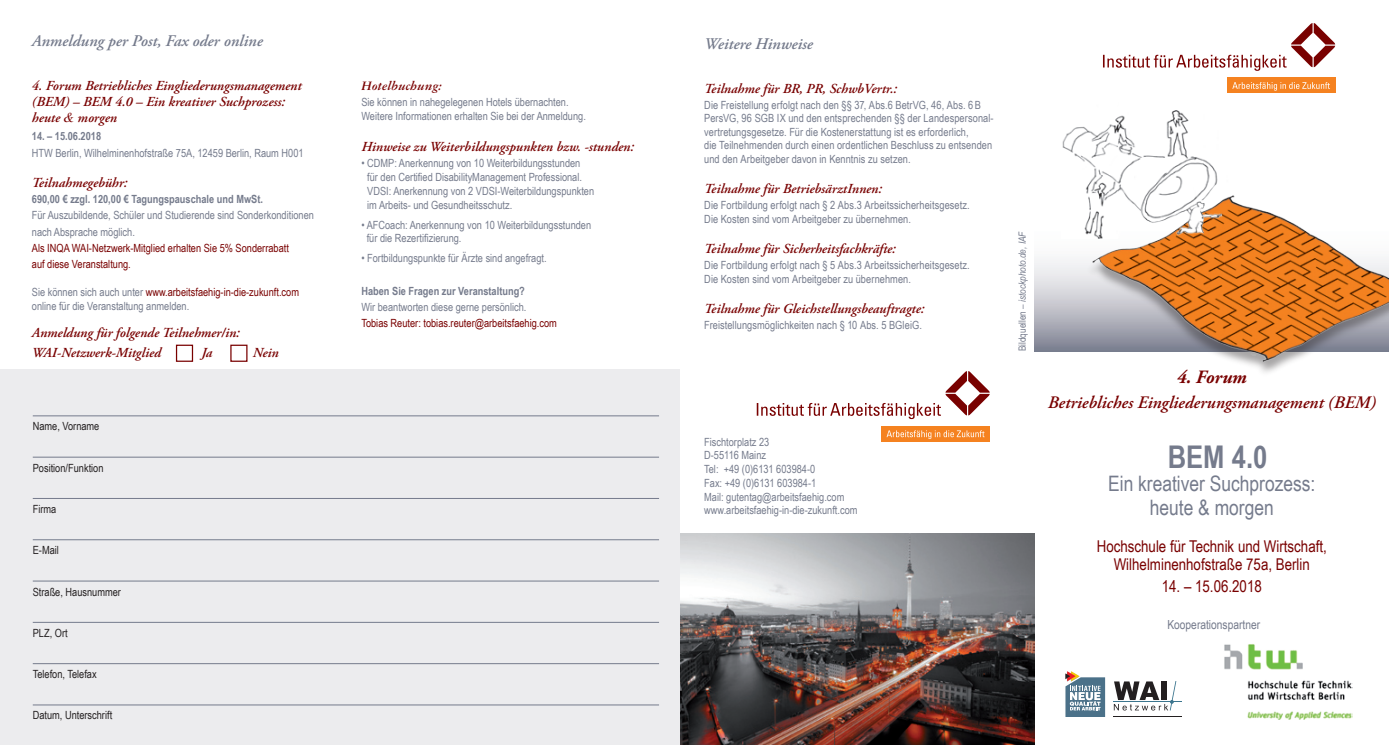
<style>
.page{position:relative;width:1389px;height:745px;background:#fff}
.page>*{position:absolute;margin:0;border:0;box-sizing:border-box;transform-origin:0 0}
.t1{font:700 31.25px "Arial Narrow";color:#757b8c}
.t2{font:21.25px/23.8px "Arial Narrow";color:#757b8c;text-align:center}
.t3{font:italic 700 18.75px "Adobe Garamond Pro";color:#790100}
.t4{font:italic 600 17.5px "Adobe Garamond Pro";color:#790100}
.t5{font:16.25px/17.5px "Arial Narrow";color:#790100;text-align:center}
.t6{font:italic 600 16.25px "Adobe Garamond Pro";color:#757b8c}
.t7{font:italic 600 13.75px/16.2px "Adobe Garamond Pro";color:#790100}
.t8{font:italic 700 13.75px "Garamond Three";color:#790100}
.t9{font:12.5px "Arial Narrow";color:#757b8c}
.t10{font:11.25px/13.8px "Arial Narrow";color:#757b8c}
.t11{font:11.25px/16.2px "Arial Narrow";color:#790100}
.t12{font:11.25px "Arial Narrow";color:#231f20}
.t13{font:700 11.25px "Arial Narrow";color:#757b8c}
.t14{font:italic 10px "Arial Narrow";color:#757b8c}
.s1{font-family:"Times New Roman";font-weight:400}
.s2{color:#790100}
.s3{font-style:normal}
</style>
<div class="page">
<svg style="left:1035px;top:259px;width:49px;height:92px;background:#c2c3ca"></svg>
<div style="left:1228px;top:77px;width:108px;height:16px;background:#f58220"></div>
<svg style="left:1232px;top:82px;width:98px;height:9px"></svg>
<svg style="left:1103px;top:23px;width:232px;height:48px"></svg>
<div style="left:0;top:368px;width:680px;height:376px;background:#ececee"></div>
<hr style="left:33px;top:415px;width:626px;height:1px;background:#757b8c">
<hr style="left:33px;top:456px;width:626px;height:1px;background:#757b8c">
<hr style="left:33px;top:498px;width:626px;height:1px;background:#757b8c">
<hr style="left:33px;top:539px;width:626px;height:1px;background:#757b8c">
<hr style="left:33px;top:580px;width:626px;height:1px;background:#757b8c">
<hr style="left:33px;top:621px;width:626px;height:1px;background:#757b8c">
<hr style="left:33px;top:663px;width:626px;height:1px;background:#757b8c">
<hr style="left:33px;top:704px;width:626px;height:1px;background:#757b8c">
<img style="left:680px;top:533px;width:355px;height:211px">
<img style="left:1224px;top:644px;width:128px;height:74px">
<div style="left:882px;top:425px;width:108px;height:16px;background:#f58220"></div>
<svg style="left:887px;top:430px;width:98px;height:8px"></svg>
<svg style="left:757px;top:371px;width:233px;height:48px"></svg>
<div style="left:888px;top:373px;width:55px;height:25px;background:#fff"></div>
<div style="left:1234px;top:23px;width:55px;height:24px;background:#fff"></div>
<img style="left:1084px;top:195px;width:305px;height:174px">
<img style="left:1062px;top:110px;width:169px;height:128px">
<div style="left:176px;top:344px;width:17px;height:17px;border:1px solid #790100"></div>
<hr style="left:1113px;top:716px;width:68px;height:1px;background:#231f20">
<svg style="left:1065px;top:671px;width:40px;height:45px"></svg>
<hr style="left:1113px;top:701px;width:68px;height:1px;background:#3b758e">
<svg style="left:1114px;top:681px;width:62px;height:29px"></svg>
<h3 class="t6" style="left:32px;top:32px;width:232px">Anmeldung per Post, Fax oder online</h3>
<p class="t7" style="left:32px;top:78px;width:271px">4. Forum Betriebliches Eingliederungsmanagement (BEM) – BEM 4.0 – Ein kreativer Suchprozess: heute <span class="s1">&amp;</span> morgen</p>
<p class="t13" style="left:32px;top:127px;width:71px">14. – 15.06.2018</p>
<p class="t10" style="left:32px;top:145px;width:273px">HTW Berlin, Wilhelminenhofstraße 75A, 12459 Berlin, Raum H001</p>
<p class="t7" style="left:32px;top:175px;width:97px">Teilnahmegebühr:</p>
<p class="t13" style="left:32px;top:190px;width:233px">690,00 € zzgl. 120,00 € Tagungspauschale und MwSt.</p>
<p class="t10" style="left:32px;top:207px;width:284px;line-height:16.2px">Für Auszubildende, Schüler und Studierende sind Sonderkonditionen nach Absprache möglich.</p>
<p class="t11" style="left:32px;top:239px;width:259px">Als INQA WAI-Netzwerk-Mitglied erhalten Sie 5% Sonderrabatt auf diese Veranstaltung.</p>
<p class="t10" style="left:32px;top:285px;width:269px">Sie können sich auch unter <span class="s2">www.arbeitsfaehig-in-die-zukunft.com </span>online für die Veranstaltung anmelden.</p>
<p class="t7" style="left:32px;top:323px;width:209px;line-height:20px">Anmeldung für folgende Teilnehmer/in:<br>WAI-Netzwerk-Mitglied</p>
<p class="t7" style="left:201px;top:345px;width:12px">Ja</p>
<p class="t7" style="left:253px;top:345px;width:27px">Nein</p>
<p class="t12" style="left:33px;top:418px;width:68px">Name, Vorname</p>
<p class="t12" style="left:33px;top:459px;width:72px">Position/Funktion</p>
<p class="t12" style="left:33px;top:500px;width:25px">Firma</p>
<p class="t12" style="left:33px;top:541px;width:28px">E-Mail</p>
<p class="t12" style="left:33px;top:583px;width:90px">Straße, Hausnummer</p>
<p class="t12" style="left:33px;top:624px;width:36px">PLZ, Ort</p>
<p class="t12" style="left:33px;top:665px;width:65px">Telefon, Telefax</p>
<p class="t12" style="left:33px;top:706px;width:81px">Datum, Unterschrift</p>
<p class="t8" style="left:361px;top:78px;width:82px">Hotelbuchung:</p>
<p class="t10" style="left:361px;top:94px;width:226px">Sie können in nahegelegenen Hotels übernachten.<br>Weitere Informationen erhalten Sie bei der Anmeldung.</p>
<p class="t7" style="left:361px;top:139px;width:274px">Hinweise zu Weiterbildungspunkten bzw. -stunden:</p>
<p class="t10" style="left:367px;top:156px;width:229px;text-indent:-6px">• CDMP: Anerkennung von 10 Weiterbildungsstunden<br>für den Certified DisabilityManagement Professional.<br>VDSI: Anerkennung von 2 VDSI-Weiterbildungspunkten im Arbeits- und Gesundheitsschutz.</p>
<p class="t10" style="left:367px;top:217px;width:226px;text-indent:-5px">• AFCoach: Anerkennung von 10 Weiterbildungsstunden für die Rezertifizierung.</p>
<p class="t10" style="left:361px;top:251px;width:187px">• Fortbildungspunkte für Ärzte sind angefragt.</p>
<p class="t13" style="left:361px;top:282px;width:165px">Haben Sie Fragen zur Veranstaltung?</p>
<p class="t10" style="left:361px;top:299px;width:167px">Wir beantworten diese gerne persönlich.</p>
<p class="t11" style="left:361px;top:314px;width:197px">Tobias Reuter: tobias.reuter@arbeitsfaehig.com</p>
<h3 class="t6" style="left:704px;top:34px;width:110px">Weitere Hinweise</h3>
<p class="t7" style="left:704px;top:81px;width:194px">Teilnahme für BR, PR, SchwbVertr.:</p>
<p class="t10" style="left:704px;top:98px;width:291px">Die Freistellung erfolgt nach den §§ 37, Abs.6 BetrVG, 46, Abs. 6B PersVG, 96 SGB IX und den entsprechenden §§ der Landespersonal&shy;vertretungsgesetze. Für die Kostenerstattung ist es erforderlich,<br>die Teilnehmenden durch einen ordentlichen Beschluss zu entsenden und den Arbeitgeber davon in Kenntnis zu setzen.</p>
<p class="t7" style="left:704px;top:181px;width:179px">Teilnahme für BetriebsärztInnen:</p>
<p class="t10" style="left:704px;top:198px;width:267px">Die Fortbildung erfolgt nach § 2 Abs.3 Arbeitssicherheitsgesetz.<br>Die Kosten sind vom Arbeitgeber zu übernehmen.</p>
<p class="t7" style="left:704px;top:241px;width:193px">Teilnahme für Sicherheitsfachkräfte:</p>
<p class="t10" style="left:704px;top:258px;width:267px">Die Fortbildung erfolgt nach § 5 Abs.3 Arbeitssicherheitsgesetz.<br>Die Kosten sind vom Arbeitgeber zu übernehmen.</p>
<p class="t7" style="left:704px;top:300px;width:222px">Teilnahme für Gleichstellungsbeauftragte:</p>
<p class="t10" style="left:704px;top:317px;width:219px">Freistellungsmöglichkeiten nach § 10 Abs. 5 BGleiG.</p>
<p class="t10" style="left:704px;top:434px;width:155px">Fischtorplatz 23<br>D-55116 Mainz<br>Tel: +49 (0)6131 603984-0<br>Fax: +49 (0)6131 603984-1<br>Mail: gutentag@arbeitsfaehig.com www.arbeitsfaehig-in-die-zukunft.com</p>
<p class="t14" style="left:1016px;top:351px;width:121px;rotate:-90deg"><span class="s3">Bildquellen</span> – istockphoto.de, IAF</p>
<h3 class="t3" style="left:1177px;top:365px;width:71px">4. Forum</h3>
<h3 class="t4" style="left:1048px;top:391px;width:329px">Betriebliches Eingliederungsmanagement (BEM)</h3>
<h1 class="t1" style="left:1168px;top:432px;width:101px">BEM 4.0</h1>
<h2 class="t2" style="left:1108px;top:471px;width:209px">Ein kreativer Suchprozess: heute &amp; morgen</h2>
<h3 class="t5" style="left:1097px;top:537px;width:232px">Hochschule für Technik und Wirtschaft,<br>Wilhelminenhofstraße 75a, Berlin</h3>
<h3 class="t5" style="left:1162px;top:577px;width:102px">14. – 15.06.2018</h3>
<p class="t9" style="left:1167px;top:615px;width:94px">Kooperationspartner</p>
</div>
